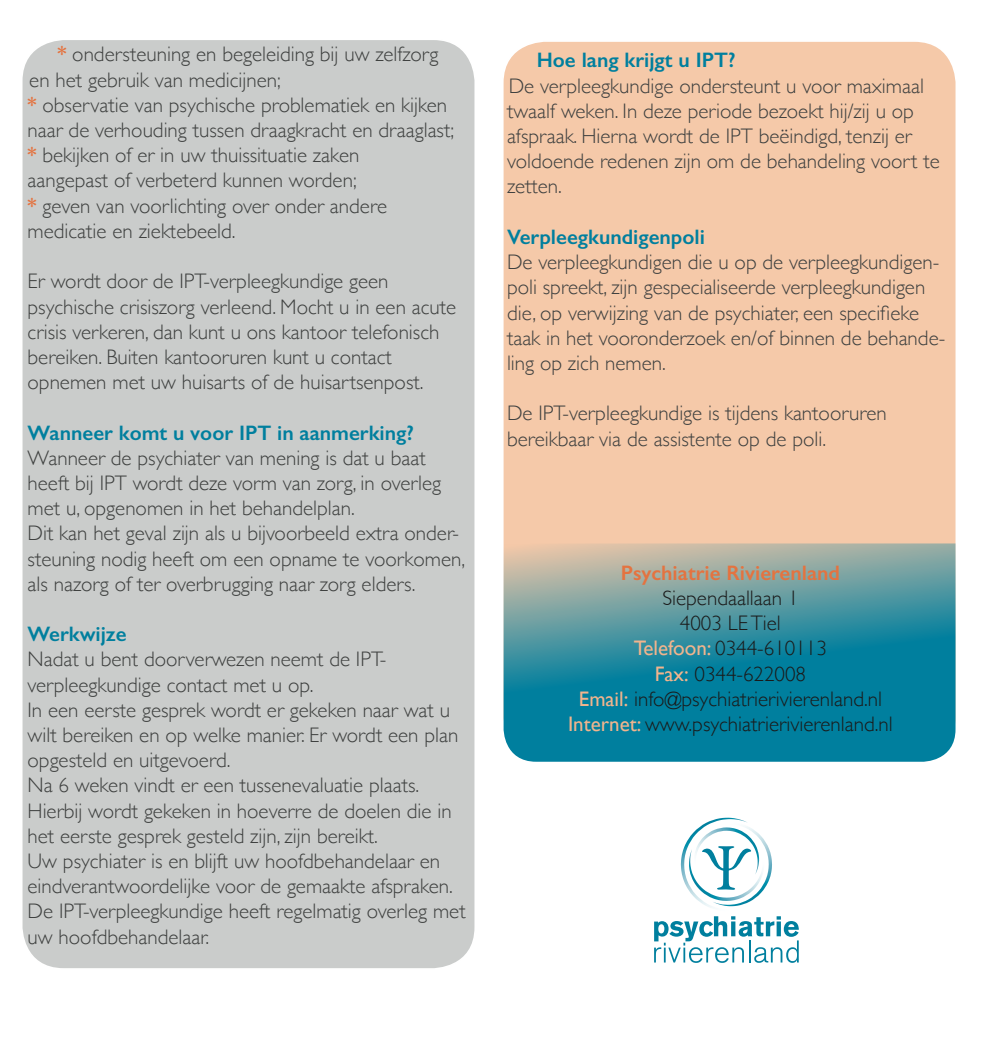
<style>
.page{position:relative;width:983px;height:1042px;background:#fff}
.page>*{position:absolute;margin:0;border:0;box-sizing:border-box;transform-origin:0 0}
.t1{font:300 21px/25.2px "Gill Sans";color:#3e403f}
.t2{font:300 21px "Gill Sans";color:#1a1a1a}
.t3{font:600 21px "Gill Sans";color:#007f9e}
.t4{font:600 21px "Gill Sans";color:#e47340}
.s1{font-weight:600;color:#e47340}
.s2{font-weight:400;color:#f1b48d}
</style>
<div class="page">
<div style="left:22px;top:39px;width:453px;height:930px;background:#cacccb;border-radius:42px"></div>
<div style="left:502px;top:41px;width:454px;height:718px;background:#f5c9a9;border-radius:42px"></div>
<svg style="left:502px;top:542px;width:454px;height:220px;background:#3c91a1"></svg>
<img style="left:747px;top:826px;width:24px;height:77px">
<img style="left:680px;top:818px;width:67px;height:90px">
<svg style="left:654px;top:916px;width:144px;height:47px"></svg>
<p class="t1" style="left:29px;top:41px;width:410px;text-indent:28px"><span class="s1">*</span> ondersteuning en begeleiding bij uw zelfzorg en het gebruik van medicijnen;</p>
<p class="t1" style="left:28px;top:91px;width:428px"><span class="s1">*</span> observatie van psychische problematiek en kijken naar de verhouding tussen draagkracht en draaglast;</p>
<p class="t1" style="left:28px;top:142px;width:333px"><span class="s1">*</span> bekijken of er in uw thuissituatie zaken</p>
<p class="t1" style="left:28px;top:167px;width:330px">aangepast of verbeterd kunnen worden;</p>
<p class="t1" style="left:28px;top:192px;width:361px"><span class="s1">*</span> geven van voorlichting over onder andere</p>
<p class="t1" style="left:28px;top:217px;width:209px">medicatie en ziektebeeld.</p>
<p class="t1" style="left:28px;top:268px;width:362px">Er wordt door de IPT-verpleegkundige geen</p>
<p class="t1" style="left:28px;top:293px;width:430px">psychische crisiszorg verleend. Mocht u in een acute crisis verkeren, dan kunt u ons kantoor telefonisch bereiken. Buiten kantooruren kunt u contact</p>
<p class="t1" style="left:28px;top:369px;width:397px">opnemen met uw huisarts of de huisartsenpost.</p>
<p class="t3" style="left:28px;top:420px;width:388px">Wanneer komt u voor IPT in aanmerking?</p>
<p class="t1" style="left:28px;top:444px;width:415px">Wanneer de psychiater van mening is dat u baat heeft bij IPT wordt deze vorm van zorg, in overleg met u, opgenomen in het behandelplan.</p>
<p class="t1" style="left:28px;top:520px;width:439px">Dit kan het geval zijn als u bijvoorbeeld extra onder&shy;steuning nodig heeft om een opname te voorkomen, als nazorg of ter overbrugging naar zorg elders.</p>
<p class="t3" style="left:28px;top:621px;width:101px">Werkwijze</p>
<p class="t1" style="left:28px;top:646px;width:360px">Nadat u bent doorverwezen neemt de IPT-</p>
<p class="t1" style="left:28px;top:671px;width:287px">verpleegkundige contact met u op.</p>
<p class="t1" style="left:28px;top:696px;width:432px">In een eerste gesprek wordt er gekeken naar wat u wilt bereiken en op welke manier. Er wordt een plan opgesteld en uitgevoerd.</p>
<p class="t1" style="left:28px;top:772px;width:393px">Na 6 weken vindt er een tussenevaluatie plaats.</p>
<p class="t1" style="left:28px;top:797px;width:425px">Hierbij wordt gekeken in hoeverre de doelen die in het eerste gesprek gesteld zijn, zijn bereikt.</p>
<p class="t1" style="left:28px;top:847px;width:426px">Uw psychiater is en blijft uw hoofdbehandelaar en eindverantwoordelijke voor de gemaakte afspraken.</p>
<p class="t1" style="left:28px;top:898px;width:439px">De IPT-verpleegkundige heeft regelmatig overleg met uw hoofdbehandelaar.</p>
<p class="t3" style="left:536px;top:48px;width:200px">Hoe lang krijgt u IPT?</p>
<p class="t1" style="left:507px;top:72px;width:418px">De verpleegkundige ondersteunt u voor maximaal twaalf weken. In deze periode bezoekt hij/zij u op</p>
<p class="t1" style="left:507px;top:123px;width:434px">afspraak. Hierna wordt de IPT beëindigd, tenzij er voldoende redenen zijn om de behandeling voort te zetten.</p>
<p class="t3" style="left:507px;top:224px;width:199px">Verpleegkundigenpoli</p>
<p class="t1" style="left:507px;top:249px;width:439px">De verpleegkundigen die u op de verpleegkundigen&shy;poli spreekt, zijn gespecialiseerde verpleegkundigen die, op verwijzing van de psychiater, een specifieke taak in het vooronderzoek en/of binnen de behande&shy;ling op zich nemen.</p>
<p class="t1" style="left:507px;top:400px;width:381px">De IPT-verpleegkundige is tijdens kantooruren</p>
<p class="t1" style="left:507px;top:425px;width:320px">bereikbaar via de assistente op de poli.</p>
<p class="t4" style="left:620px;top:560px;width:221px">Psychiatrie Rivierenland</p>
<p class="t2" style="left:662px;top:581px;width:138px">Siependaallaan 1</p>
<p class="t2" style="left:679px;top:607px;width:102px">4003 LE Tiel</p>
<p class="t2" style="left:633px;top:632px;width:194px"><span class="s2">Telefoon:</span> 0344-610113</p>
<p class="t2" style="left:654px;top:657px;width:153px"><span class="s2">Fax:</span> 0344-622008</p>
<p class="t2" style="left:578px;top:682px;width:304px"><span class="s2">Email:</span> info@psychiatrierivierenland.nl</p>
<p class="t2" style="left:568px;top:707px;width:326px"><span class="s2">Internet:</span> www.psychiatrierivierenland.nl</p>
</div>
